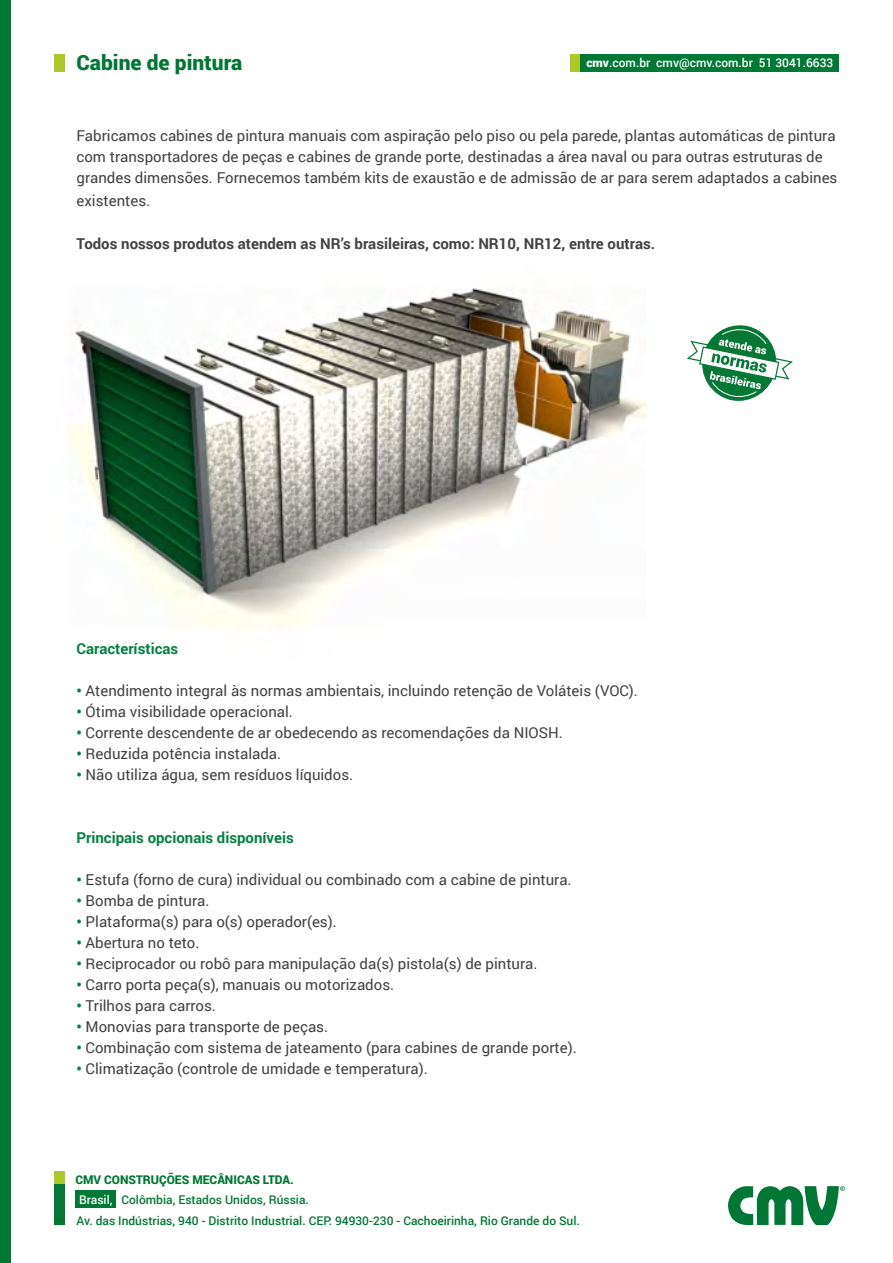
<style>
.page{position:relative;width:893px;height:1263px;background:#fff}
.page>*{position:absolute;margin:0;border:0;box-sizing:border-box;transform-origin:0 0}
.t1{font:900 21px "Roboto";color:#007835}
.t2{font:15px/21px "Roboto";color:#414042}
.t3{font:700 15px "Roboto";color:#414042}
.t4{font:700 15px "Roboto";color:#038142}
.t5{font:500 12px/20.7px "Roboto";color:#007835}
.t6{font:500 12px "Roboto";color:#fff}
.t7{font:900 12px "Roboto";color:#007835}
.s1{font-weight:900}
.s2{font-weight:700;color:#038142}
.s3{color:#fff}
</style>
<div class="page">
<div style="left:0;top:0;width:11px;height:1263px;background:#007835"></div>
<svg style="left:728px;top:1186px;width:117px;height:39px"></svg>
<div style="left:54px;top:54px;width:11px;height:17px;background:#adc926"></div>
<div style="left:570px;top:54px;width:10px;height:17px;background:#adc926"></div>
<div style="left:580px;top:54px;width:259px;height:17px;background:#007836"></div>
<div style="left:54px;top:1181px;width:11px;height:44px;background:#007836"></div>
<div style="left:54px;top:1171px;width:11px;height:13px;background:#adc926"></div>
<img style="left:68px;top:288px;width:578px;height:340px">
<svg style="left:687px;top:325px;width:106px;height:76px"></svg>
<div style="left:75px;top:1190px;width:41px;height:18px;background:#007836"></div>
<h1 class="t1" style="left:76px;top:48px;width:167px">Cabine de pintura</h1>
<p class="t6" style="left:586px;top:54px;width:248px"><span class="s1">cmv</span>.com.br cmv@cmv.com.br 51 3041.6633</p>
<p class="t2" style="left:76px;top:125px;width:762px">Fabricamos cabines de pintura manuais com aspiração pelo piso ou pela parede, plantas automáticas de pintura com transportadores de peças e cabines de grande porte, destinadas a área naval ou para outras estruturas de grandes dimensões. Fornecemos também kits de exaustão e de admissão de ar para serem adaptados a cabines</p>
<p class="t2" style="left:76px;top:189px;width:75px">existentes.</p>
<p class="t3" style="left:76px;top:233px;width:580px">Todos nossos produtos atendem as NR’s brasileiras, como: NR10, NR12, entre outras.</p>
<p class="t4" style="left:76px;top:638px;width:103px">Características</p>
<p class="t2" style="left:76px;top:679px;width:563px"><span class="s2">•</span> Atendimento integral às normas ambientais, incluindo retenção de Voláteis (VOC).</p>
<p class="t2" style="left:76px;top:700px;width:218px"><span class="s2">•</span> Ótima visibilidade operacional.</p>
<p class="t2" style="left:76px;top:721px;width:488px"><span class="s2">•</span> Corrente descendente de ar obedecendo as recomendações da NIOSH.</p>
<p class="t2" style="left:76px;top:742px;width:206px"><span class="s2">•</span> Reduzida potência instalada.</p>
<p class="t2" style="left:76px;top:763px;width:278px"><span class="s2">•</span> Não utiliza água, sem resíduos líquidos.</p>
<p class="t4" style="left:76px;top:827px;width:219px">Principais opcionais disponíveis</p>
<p class="t2" style="left:76px;top:868px;width:497px"><span class="s2">•</span> Estufa (forno de cura) individual ou combinado com a cabine de pintura.</p>
<p class="t2" style="left:76px;top:889px;width:134px"><span class="s2">•</span> Bomba de pintura.</p>
<p class="t2" style="left:76px;top:910px;width:262px"><span class="s2">•</span> Plataforma(s) para o(s) operador(es).</p>
<p class="t2" style="left:76px;top:931px;width:125px"><span class="s2">•</span> Abertura no teto.</p>
<p class="t2" style="left:76px;top:952px;width:463px"><span class="s2">•</span> Reciprocador ou robô para manipulação da(s) pistola(s) de pintura.</p>
<p class="t2" style="left:76px;top:973px;width:319px"><span class="s2">•</span> Carro porta peça(s), manuais ou motorizados.</p>
<p class="t2" style="left:76px;top:994px;width:141px"><span class="s2">•</span> Trilhos para carros.</p>
<p class="t2" style="left:76px;top:1015px;width:253px"><span class="s2">•</span> Monovias para transporte de peças.</p>
<p class="t2" style="left:76px;top:1036px;width:502px"><span class="s2">•</span> Combinação com sistema de jateamento (para cabines de grande porte).</p>
<p class="t2" style="left:76px;top:1057px;width:353px"><span class="s2">•</span> Climatização (controle de umidade e temperatura).</p>
<p class="t7" style="left:75px;top:1171px;width:220px">CMV CONSTRUÇÕES MECÂNICAS LTDA.</p>
<p class="t5" style="left:76px;top:1189px;width:505px"><span class="s3">Brasil,</span> Colômbia, Estados Unidos, Rússia.<br>Av. das Indústrias, 940 - Distrito Industrial. CEP: 94930-230 - Cachoeirinha, Rio Grande do Sul.</p>
</div>
